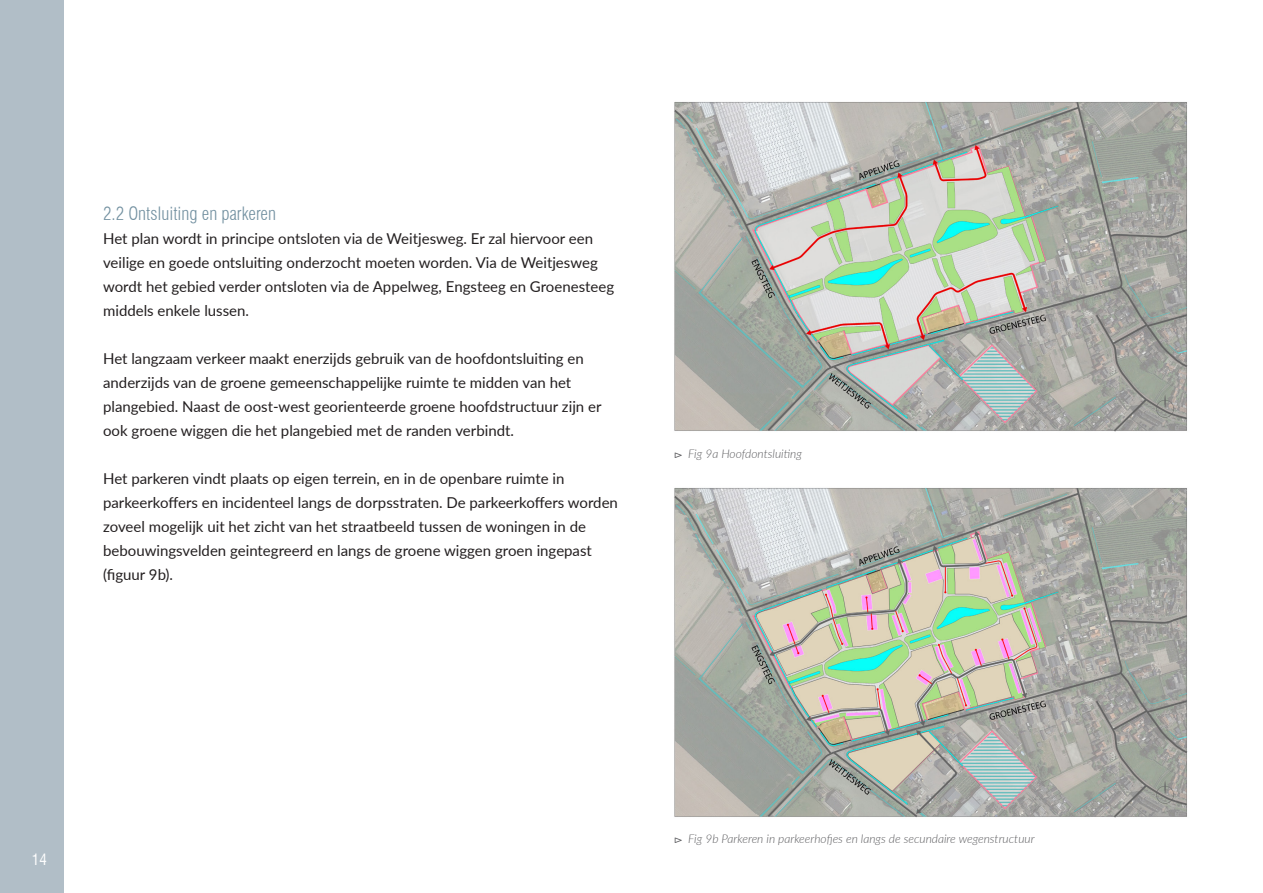
<style>
.page{position:relative;width:1263px;height:893px;background:#fff}
.page>*{position:absolute;margin:0;border:0;box-sizing:border-box;transform-origin:0 0}
.BODY-title{font:300 condensed 18px "Swiss 721 BT";color:#7290a0}
.BODY{font:15px/24px "Lato";color:#231f20}
.t1{font:condensed 15px "Swiss 721 BT";color:#fff}
.t2{font:italic 300 12px "Lato";color:#5a5a5d}
.s1{font-family:"ISOCTEUR";font-weight:400;font-style:normal}
</style>
<div class="page">
<div style="left:0;top:0;width:64px;height:893px;background:#b1bec7"></div>
<img style="left:674px;top:101px;width:514px;height:331px">
<img style="left:674px;top:487px;width:514px;height:331px">
<p class="BODY-title" style="left:103px;top:203px;width:174px">2.2 Ontsluiting en parkeren</p>
<p class="BODY" style="left:103px;top:226px;width:512px">Het plan wordt in principe ontsloten via de Weitjesweg. Er zal hiervoor een veilige en goede ontsluiting onderzocht moeten worden. Via de Weitjesweg wordt het gebied verder ontsloten via de Appelweg, Engsteeg en Groenesteeg middels enkele lussen.</p>
<p class="BODY" style="left:103px;top:346px;width:500px">Het langzaam verkeer maakt enerzijds gebruik van de hoofdontsluiting en anderzijds van de groene gemeenschappelijke ruimte te midden van het plangebied. Naast de oost-west georienteerde groene hoofdstructuur zijn er ook groene wiggen die het plangebied met de randen verbindt.</p>
<p class="BODY" style="left:103px;top:466px;width:516px">Het parkeren vindt plaats op eigen terrein, en in de openbare ruimte in parkeerkoffers en incidenteel langs de dorpsstraten. De parkeerkoffers worden zoveel mogelijk uit het zicht van het straatbeeld tussen de woningen in de bebouwingsvelden geintegreerd en langs de groene wiggen groen ingepast (figuur 9b).</p>
<p class="t2" style="left:674px;top:445px;width:129px"><span class="s1">▻</span> Fig 9a Hoofdontsluiting</p>
<p class="t1" style="left:32px;top:851px;width:16px">14</p>
<p class="t2" style="left:674px;top:830px;width:362px"><span class="s1">▻</span> Fig 9b Parkeren in parkeerhofjes en langs de secundaire wegenstructuur</p>
</div>
